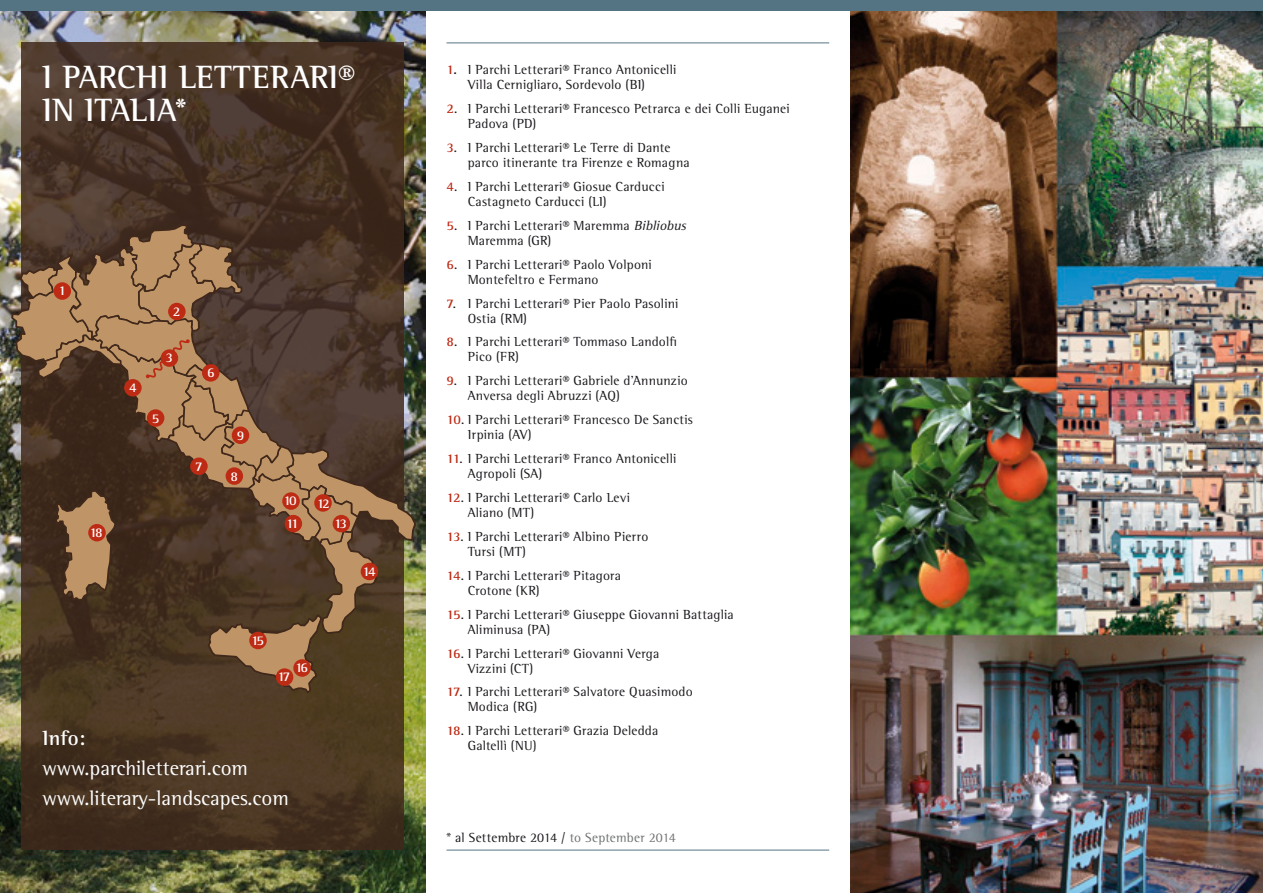
<style>
.page{position:relative;width:1263px;height:893px;background:#fff}
.page>*{position:absolute;margin:0;border:0;box-sizing:border-box;transform-origin:0 0}
.t1{font:700 33px/33px "Rotis Semi Serif Std";color:#fff}
.t2{font:21px/30px "Rotis Semi Serif Std";color:#fff}
.t3{font:700 21px "Rotis Semi Serif Std";color:#fff}
.t4{font:700 13.65px "Rotis Semi Serif Std";letter-spacing:-.165em;color:#fff}
.t5{font:13.5px/15px "Rotis Semi Serif Std";letter-spacing:.015em;color:#1a171c}
.s1{font-weight:700;color:#bd2b15}
.s2{font-weight:700}
.s3{font-style:italic}
.s4{color:#6f7172}
</style>
<div class="page">
<img style="left:850px;top:11px;width:413px;height:882px">
<img style="left:0;top:11px;width:425px;height:882px">
<svg style="left:21px;top:43px;width:383px;height:807px;background:#483424"></svg>
<div style="left:0;top:0;width:1263px;height:11px;background:#557483"></div>
<hr style="left:446px;top:850px;width:383px;height:1px;background:#557483">
<hr style="left:446px;top:43px;width:383px;height:1px;background:#557483">
<svg style="left:10px;top:223px;width:407px;height:472px;background:#664c35"></svg>
<div style="left:162px;top:350px;width:15px;height:16px;background:#bd2b15;border-radius:50%"></div>
<div style="left:161px;top:349px;width:17px;height:18px;border:2px solid #bd2b15;border-radius:50%"></div>
<h1 class="t1" style="left:43px;top:60px;width:314px">I PARCHI LETTERARI®<br>IN ITALIA*</h1>
<p class="t4" style="left:58px;top:283px;width:9px">1</p>
<p class="t4" style="left:90px;top:524px;width:15px">18</p>
<p class="t4" style="left:129px;top:379px;width:9px">4</p>
<p class="t4" style="left:173px;top:303px;width:9px">2</p>
<p class="t4" style="left:166px;top:349px;width:9px">3</p>
<p class="t4" style="left:152px;top:410px;width:9px">5</p>
<p class="t4" style="left:207px;top:365px;width:9px">6</p>
<p class="t4" style="left:195px;top:458px;width:9px">7</p>
<p class="t4" style="left:237px;top:427px;width:9px">9</p>
<p class="t4" style="left:231px;top:468px;width:9px">8</p>
<p class="t4" style="left:284px;top:492px;width:15px">10</p>
<p class="t4" style="left:317px;top:495px;width:14px">12</p>
<p class="t4" style="left:286px;top:515px;width:14px">11</p>
<p class="t4" style="left:334px;top:515px;width:14px">13</p>
<p class="t4" style="left:363px;top:563px;width:15px">14</p>
<p class="t4" style="left:251px;top:632px;width:14px">15</p>
<p class="t4" style="left:295px;top:659px;width:15px">16</p>
<p class="t4" style="left:278px;top:669px;width:14px">17</p>
<h2 class="t3" style="left:43px;top:725px;width:44px">Info:</h2>
<h2 class="t2" style="left:43px;top:752px;width:248px">www.parchiletterari.com www.literary-landscapes.com</h2>
<p class="t5" style="left:468px;top:62px;width:210px;text-indent:-21px"><span class="s1">1</span><span class="s2">.</span> I Parchi Letterari® Franco Antonicelli<br>Villa Cernigliaro, Sordevolo (BI)</p>
<p class="t5" style="left:468px;top:101px;width:323px;text-indent:-21px"><span class="s1">2</span>. I Parchi Letterari® Francesco Petrarca e dei Colli Euganei<br>Padova (PD)</p>
<p class="t5" style="left:468px;top:140px;width:223px;text-indent:-21px"><span class="s1">3</span>. I Parchi Letterari® Le Terre di Dante parco itinerante tra Firenze e Romagna</p>
<p class="t5" style="left:468px;top:179px;width:198px;text-indent:-21px"><span class="s1">4</span>. I Parchi Letterari® Giosue Carducci<br>Castagneto Carducci (LI)</p>
<p class="t5" style="left:468px;top:218px;width:223px;text-indent:-21px"><span class="s1">5</span>. I Parchi Letterari® Maremma <span class="s3">Bibliobus<br></span>Maremma (GR)</p>
<p class="t5" style="left:468px;top:257px;width:186px;text-indent:-21px"><span class="s1">6</span>. I Parchi Letterari® Paolo Volponi<br>Montefeltro e Fermano</p>
<p class="t5" style="left:468px;top:295px;width:212px;text-indent:-21px"><span class="s1">7</span>. I Parchi Letterari® Pier Paolo Pasolini<br>Ostia (RM)</p>
<p class="t5" style="left:468px;top:334px;width:211px;text-indent:-21px"><span class="s1">8</span>. I Parchi Letterari® Tommaso Landolfi<br>Pico (FR)</p>
<p class="t5" style="left:468px;top:373px;width:222px;text-indent:-21px"><span class="s1">9</span>. I Parchi Letterari® Gabriele d’Annunzio<br>Anversa degli Abruzzi (AQ)</p>
<p class="t5" style="left:468px;top:412px;width:227px;text-indent:-21px"><span class="s1">10</span>. I Parchi Letterari® Francesco De Sanctis<br>Irpinia (AV)</p>
<p class="t5" style="left:468px;top:451px;width:210px;text-indent:-21px"><span class="s1">11</span>. I Parchi Letterari® Franco Antonicelli<br>Agropoli (SA)</p>
<p class="t5" style="left:468px;top:490px;width:164px;text-indent:-21px"><span class="s1">12</span>. I Parchi Letterari® Carlo Levi<br>Aliano (MT)</p>
<p class="t5" style="left:468px;top:529px;width:182px;text-indent:-21px"><span class="s1">13</span>. I Parchi Letterari® Albino Pierro<br>Tursi (MT)</p>
<p class="t5" style="left:468px;top:568px;width:155px;text-indent:-21px"><span class="s1">14</span>. I Parchi Letterari® Pitagora<br>Crotone (KR)</p>
<p class="t5" style="left:468px;top:607px;width:268px;text-indent:-21px"><span class="s1">15</span>. I Parchi Letterari® Giuseppe Giovanni Battaglia<br>Aliminusa (PA)</p>
<p class="t5" style="left:468px;top:645px;width:193px;text-indent:-21px"><span class="s1">16</span>. I Parchi Letterari® Giovanni Verga<br>Vizzini (CT)</p>
<p class="t5" style="left:468px;top:684px;width:226px;text-indent:-21px"><span class="s1">17</span>. I Parchi Letterari® Salvatore Quasimodo<br>Modica (RG)</p>
<p class="t5" style="left:468px;top:723px;width:192px;text-indent:-21px"><span class="s1">18</span>. I Parchi Letterari® Grazia Deledda<br>Galtellì (NU)</p>
<p class="t5" style="left:446px;top:830px;width:231px">* al Settembre 2014 / <span class="s4">to September 2014</span></p>
</div>
